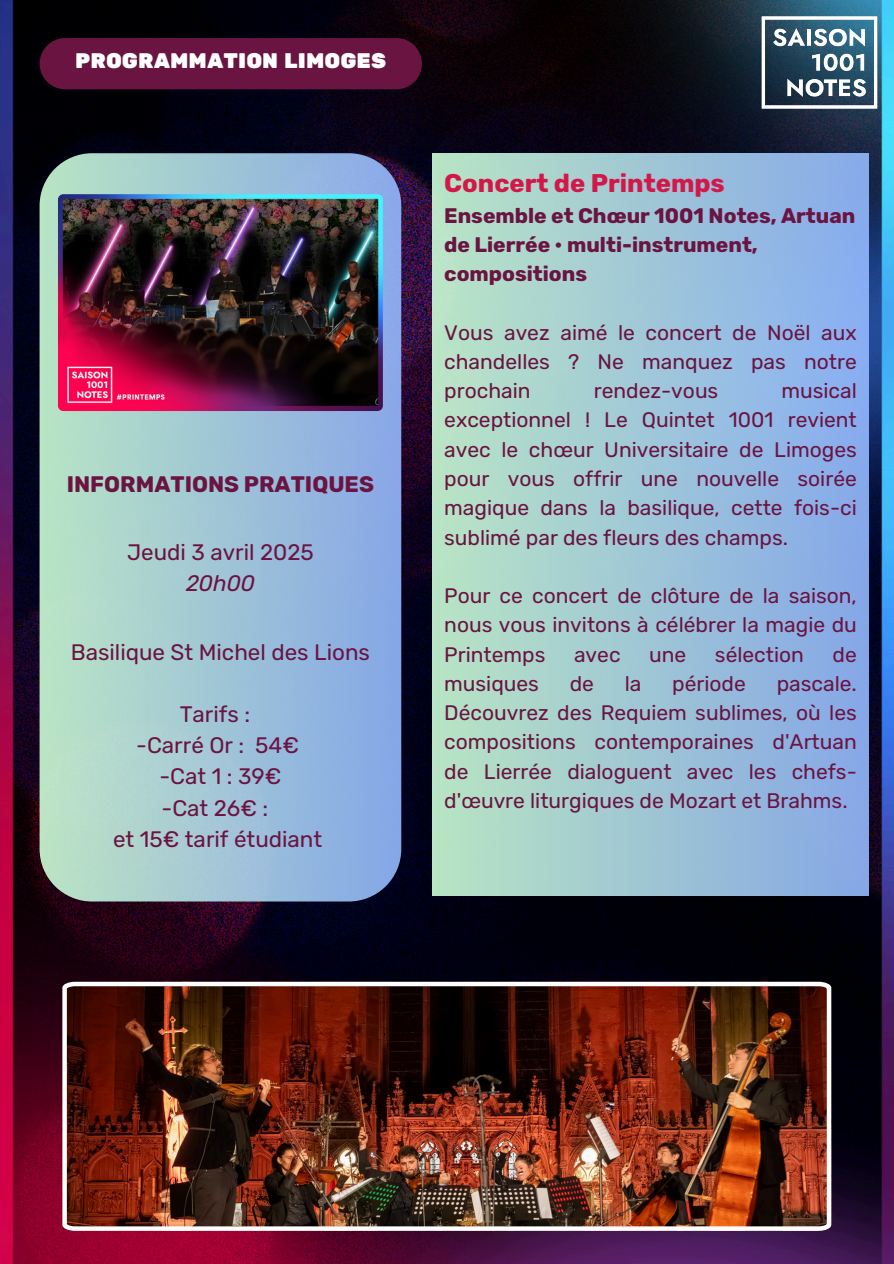
<style>
.page{position:relative;width:894px;height:1264px;background:#fff}
.page>*{position:absolute;margin:0;border:0;box-sizing:border-box;transform-origin:0 0}
.t1{font:700 25.5px "Rubik";color:#d31849}
.t2{font:22.35px "Rubik";color:#6a1441}
.t3{font:700 22.35px "Rubik";color:#6a1441}
.t4{font:italic 22.35px "Rubik";color:#6a1441}
.t5{font:21px/29.2px "Rubik";color:#6a1441;text-align:justify}
.t6{font:700 21px/29.2px "Rubik";color:#6a1441}
.t7{font:21px "Rubik One";color:#fefefe}
</style>
<div class="page">
<img style="left:0;top:0;width:893px;height:1263px">
<img style="left:745px;top:7px;width:148px;height:110px">
<img style="left:62px;top:981px;width:769px;height:249px">
<svg style="left:40px;top:153px;width:361px;height:748px;background:#9ec3d3"></svg>
<img style="left:58px;top:194px;width:325px;height:217px;border-radius:5px">
<div style="left:40px;top:38px;width:382px;height:51px;background:#6a1441"></div>
<div style="left:432px;top:153px;width:436px;height:742px;background:linear-gradient(to right,#b8e5c3,#86a9eb)"></div>
<h3 class="t7" style="left:75px;top:48px;width:312px">PROGRAMMATION LIMOGES</h3>
<p class="t3" style="left:67px;top:470px;width:308px">INFORMATIONS PRATIQUES</p>
<p class="t2" style="left:127px;top:539px;width:188px">Jeudi 3 avril 2025</p>
<p class="t4" style="left:186px;top:570px;width:71px">20h00</p>
<h1 class="t2" style="left:71px;top:638px;width:301px">Basilique St Michel des Lions</h1>
<p class="t2" style="left:180px;top:701px;width:72px">Tarifs :</p>
<p class="t2" style="left:136px;top:732px;width:164px">-Carré Or : 54€</p>
<p class="t2" style="left:159px;top:763px;width:123px">-Cat 1 : 39€</p>
<p class="t2" style="left:161px;top:794px;width:108px">-Cat 26€ :</p>
<p class="t2" style="left:113px;top:825px;width:210px">et 15€ tarif étudiant</p>
<p class="t1" style="left:444px;top:168px;width:282px">Concert de Printemps</p>
<p class="t6" style="left:444px;top:201px;width:412px">Ensemble et Chœur 1001 Notes, Artuan de Lierrée • multi-instrument, compositions</p>
<p class="t5" style="left:444px;top:318px;width:414px">Vous avez aimé le concert de Noël aux chandelles ? Ne manquez pas notre prochain</p>
<p class="t5" style="left:444px;top:376px;width:414px;text-indent:337px">musical exceptionnel ! Le Quintet 1001 revient avec le chœur Universitaire de Limoges pour vous offrir une nouvelle soirée magique dans la basilique, cette fois-ci sublimé par des fleurs des champs.</p>
<p class="t5" style="left:444px;top:581px;width:414px">Pour ce concert de clôture de la saison, nous vous invitons à célébrer la magie du Printemps</p>
<p class="t5" style="left:593px;top:376px;width:126px">rendez-vous</p>
<p class="t5" style="left:574px;top:639px;width:48px">avec</p>
<p class="t5" style="left:649px;top:639px;width:39px">une</p>
<p class="t5" style="left:714px;top:639px;width:90px">sélection</p>
<p class="t5" style="left:832px;top:639px;width:26px">de</p>
<p class="t5" style="left:444px;top:669px;width:96px">musiques</p>
<p class="t5" style="left:569px;top:669px;width:26px">de</p>
<p class="t5" style="left:624px;top:669px;width:18px">la</p>
<p class="t5" style="left:672px;top:669px;width:75px">période</p>
<p class="t5" style="left:444px;top:669px;width:414px;text-indent:332px">pascale.<br>Découvrez des Requiem sublimes, où les compositions contemporaines d'Artuan de Lierrée dialoguent avec les chefs&shy;d'œuvre liturgiques de Mozart et Brahms.</p>
</div>
